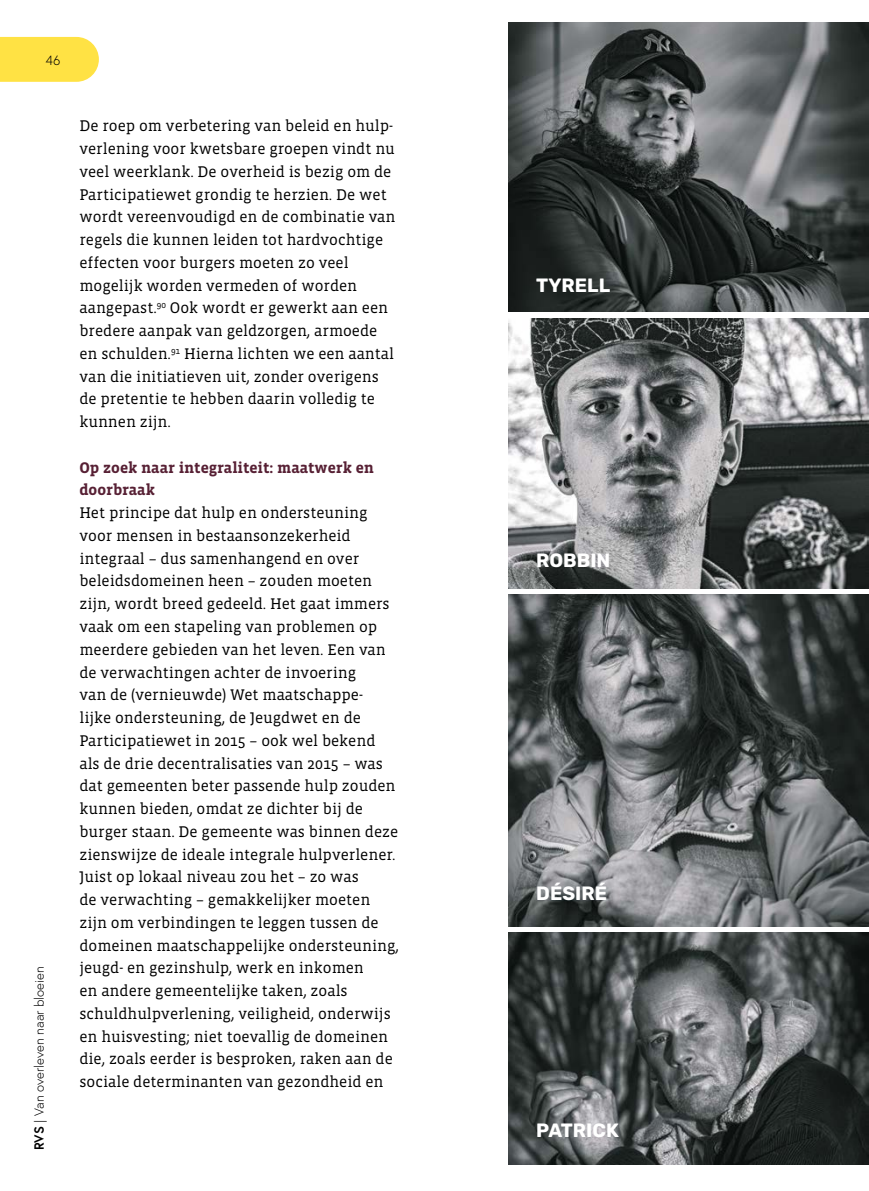
<style>
.page{position:relative;width:869px;height:1191px;background:#fff}
.page>*{position:absolute;margin:0;border:0;box-sizing:border-box;transform-origin:0 0}
.t1{font:700 19.25px "Rubik";color:#fff}
.body_text{font:15.75px/22.8px "Vista Slab OTCE";color:#000}
.Subtitel_body{font:700 15.75px/22.8px "Vista Slab OTCE";color:#572034}
.t2{font:300 13.3px "Europa";color:#000}
.t3{font:300 13.12px "Europa";color:#000}
.s1{font-weight:700;font-size:13.3px}
</style>
<div class="page">
<svg style="left:0;top:37px;width:99px;height:45px;background:#ffe34e"></svg>
<img style="left:508px;top:933px;width:360px;height:231px">
<img style="left:508px;top:594px;width:360px;height:332px">
<img style="left:508px;top:318px;width:360px;height:270px">
<img style="left:508px;top:22px;width:360px;height:289px">
<hr style="left:868px;top:180px;width:1px;height:829px;background:#fd0">
<p class="t2" style="left:46px;top:52px;width:16px">46</p>
<p class="t3" style="left:31px;top:1150px;width:186px;rotate:-90deg"><span class="s1">RVS</span> | Van overleven naar bloeien</p>
<p class="body_text" style="left:79px;top:114px;width:317px">De roep om verbetering van beleid en hulp&shy;verlening voor kwetsbare groepen vindt nu veel weerklank. De overheid is bezig om de Participatiewet grondig te herzien. De wet wordt vereenvoudigd en de combinatie van regels die kunnen leiden tot hardvochtige effecten voor burgers moeten zo veel mogelijk worden vermeden of worden aangepast.<sup>90</sup> Ook wordt er gewerkt aan een bredere aanpak van geldzorgen, armoede en schulden.<sup>91</sup> Hierna lichten we een aantal van die initiatieven uit, zonder overigens de pretentie te hebben daarin volledig te kunnen zijn.</p>
<p class="Subtitel_body" style="left:79px;top:456px;width:296px">Op zoek naar integraliteit: maatwerk en doorbraak</p>
<p class="body_text" style="left:79px;top:501px;width:321px">Het principe dat hulp en ondersteuning voor mensen in bestaansonzekerheid integraal – dus samenhangend en over beleidsdomeinen heen – zouden moeten zijn, wordt breed gedeeld. Het gaat immers vaak om een stapeling van problemen op meerdere gebieden van het leven. Een van de verwachtingen achter de invoering<br>van de (vernieuwde) Wet maatschappe-<br>lijke ondersteuning, de Jeugdwet en de Participatiewet in 2015 – ook wel bekend als de drie decentralisaties van 2015 – was dat gemeenten beter passende hulp zouden kunnen bieden, omdat ze dichter bij de burger staan. De gemeente was binnen deze zienswijze de ideale integrale hulpverlener.<br>Juist op lokaal niveau zou het – zo was<br>de verwachting – gemakkelijker moeten zijn om verbindingen te leggen tussen de domeinen maatschappelijke ondersteuning, jeugd- en gezinshulp, werk en inkomen<br>en andere gemeentelijke taken, zoals schuldhulpverlening, veiligheid, onderwijs en huisvesting; niet toevallig de domeinen die, zoals eerder is besproken, raken aan de sociale determinanten van gezondheid en</p>
<p class="t1" style="left:536px;top:274px;width:75px">TYRELL</p>
<p class="t1" style="left:536px;top:549px;width:76px">ROBBIN</p>
<p class="t1" style="left:536px;top:882px;width:72px">DÉSIRÉ</p>
<p class="t1" style="left:536px;top:1119px;width:84px">PATRICK</p>
</div>
